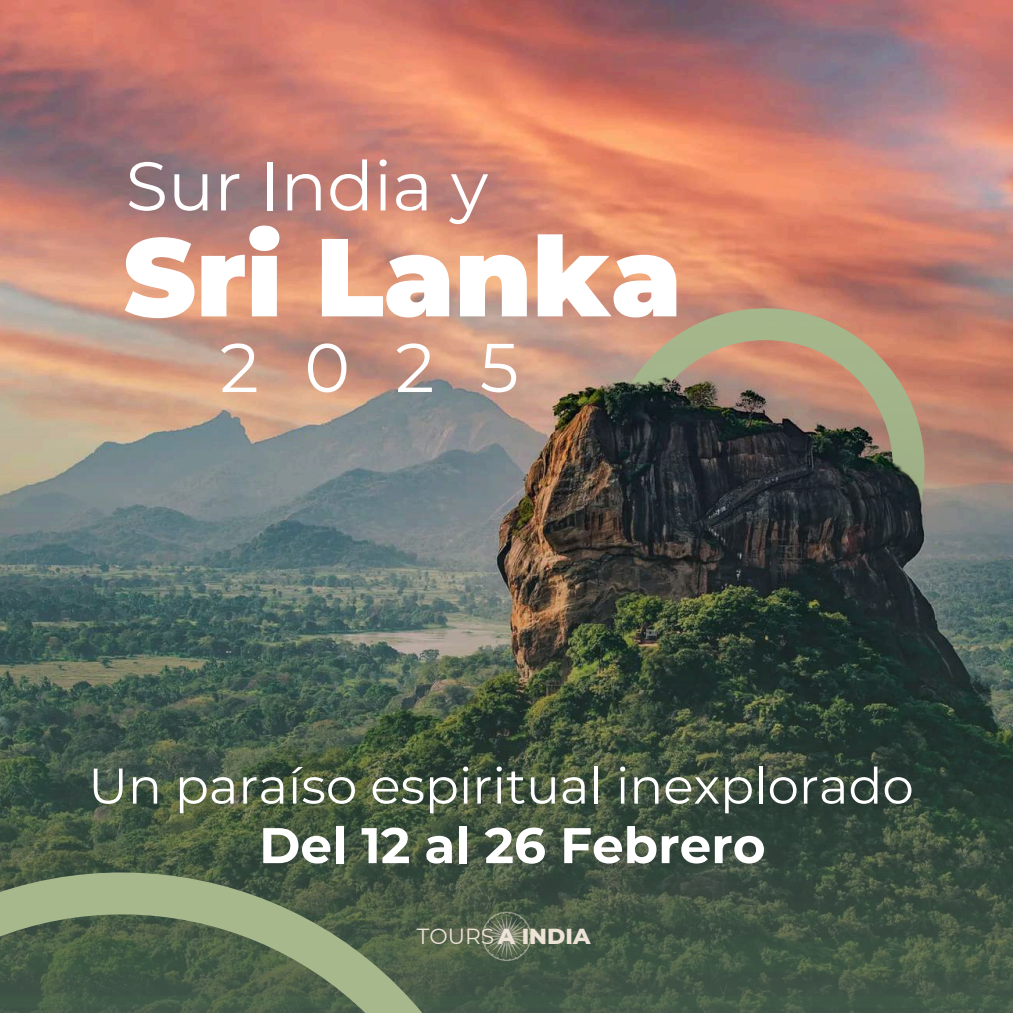
<style>
.page{position:relative;width:1013px;height:1013px;background:#fff}
.page>*{position:absolute;margin:0;border:0;box-sizing:border-box;transform-origin:0 0}
.t1{font:900 110.5px "Montserrat";color:#fff}
.t2{font:68.75px "Montserrat";color:#fff}
.t3{font:50px "Montserrat";color:#fff}
.t4{font:700 50px "Montserrat";color:#fff}
.t5{font:800 22.12px "Montserrat";color:#ede3d7}
.s1{font-weight:400;font-size:21.88px}
</style>
<div class="page">
<img style="left:0;top:0;width:1012px;height:212px">
<img style="left:0;top:212px;width:1012px;height:800px">
<svg style="left:482px;top:911px;width:49px;height:50px;background:#65725c"></svg>
<svg style="left:0;top:727px;width:458px;height:285px;background:#54664d"></svg>
<h2 class="t2" style="left:126px;top:144px;width:364px">Sur India y</h2>
<h1 class="t1" style="left:123px;top:209px;width:560px">Sri Lanka</h1>
<h2 class="t2" style="left:220px;top:325px;width:300px">2025</h2>
<p class="t3" style="left:88px;top:755px;width:826px">Un paraíso espiritual inexplorado</p>
<p class="t4" style="left:259px;top:814px;width:508px">Del 12 al 26 Febrero</p>
<p class="t5" style="left:417px;top:922px;width:175px"><span class="s1">TOURS</span> A INDIA</p>
</div>
